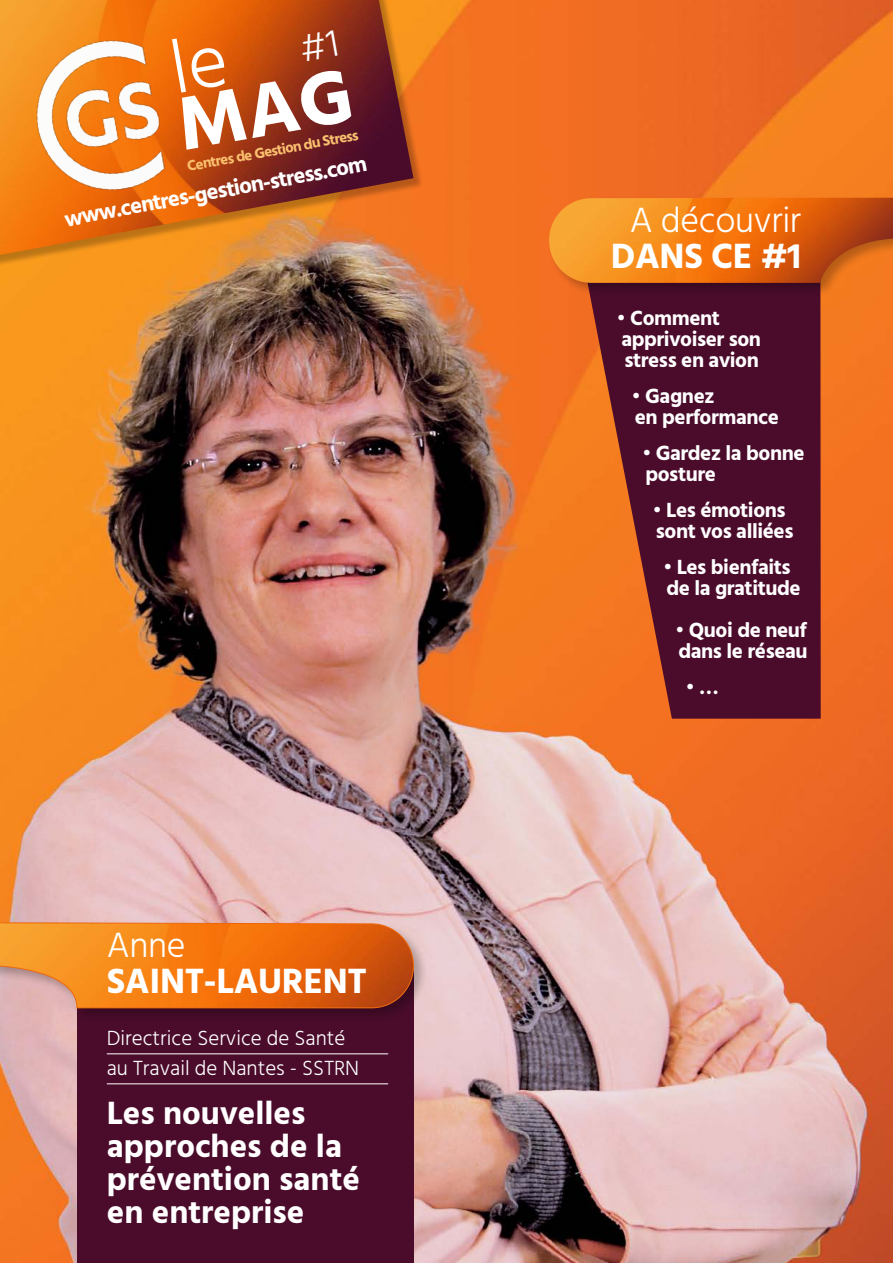
<style>
.page{position:relative;width:893px;height:1263px;background:#fff}
.page>*{position:absolute;margin:0;border:0;box-sizing:border-box;transform-origin:0 0}
.t1{font:300 76.5px "Hind";color:#fff}
.t2{font:700 36px "Hind";letter-spacing:-.01em;color:#fff}
.t3{font:300 36px "Hind";letter-spacing:-.01em;color:#fff}
.t4{font:700 33px/33px "Hind";color:#fff}
.t5{font:700 22.5px "Hind";color:#fff}
.t6{font:700 21px/21px "Hind";letter-spacing:-.02em;color:#fff}
.t7{font:300 21px/30px "Hind";color:#fff}
.t8{font:700 15px "Hind";color:#fabf6e}
.s1{font-size:39px}
</style>
<div class="page">
<img style="left:0;top:0;width:893px;height:1263px">
<div style="left:77px;top:965px;width:337px;height:298px;background:#4b0c2c"></div>
<div style="left:0;top:0;width:424px;height:268px;background:#000;opacity:.25"></div>
<img style="left:0;top:0;width:413px;height:255px">
<img style="left:6px;top:6px;width:221px;height:223px">
<div style="left:0;top:920px;width:428px;height:102px;background:#000;opacity:.25"></div>
<svg style="left:0;top:922px;width:414px;height:86px"></svg>
<hr style="left:107px;top:1053px;width:281px;height:1px;background:#fff">
<hr style="left:107px;top:1083px;width:281px;height:1px;background:#fff">
<svg style="left:586px;top:297px;width:235px;height:422px;fill:#4b0c2c"></svg>
<div style="left:547px;top:195px;width:346px;height:102px;background:#000;opacity:.25"></div>
<img style="left:549px;top:198px;width:344px;height:85px">
<svg style="left:178px;top:68px;width:174px;height:82px"></svg>
<h1 class="t1" style="left:162px;top:19px;width:171px;rotate:-10deg">le <span class="s1">#1</span></h1>
<p class="t8" style="left:186px;top:158px;width:175px;rotate:-11deg">Centres de Gestion du Stress</p>
<p class="t5" style="left:62px;top:205px;width:309px;rotate:-10deg">www.centres-gestion-stress.com</p>
<h2 class="t3" style="left:107px;top:922px;width:80px">Anne</h2>
<h2 class="t2" style="left:107px;top:960px;width:262px">SAINT-LAURENT</h2>
<p class="t7" style="left:107px;top:1024px;width:254px">Directrice Service de Santé au Travail de Nantes - SSTRN</p>
<h3 class="t4" style="left:107px;top:1096px;width:255px">Les nouvelles approches de la prévention santé en entreprise</h3>
<h2 class="t3" style="left:630px;top:196px;width:173px">A découvrir</h2>
<h2 class="t2" style="left:611px;top:234px;width:192px">DANS CE #1</h2>
<p class="t6" style="left:617px;top:307px;width:146px">• Comment apprivoiser son stress en avion</p>
<p class="t6" style="left:632px;top:385px;width:148px">• Gagnez<br>en performance</p>
<p class="t6" style="left:642px;top:442px;width:164px">• Gardez la bonne posture</p>
<p class="t6" style="left:653px;top:499px;width:142px">• Les émotions sont vos alliées</p>
<p class="t6" style="left:663px;top:556px;width:139px">• Les bienfaits de la gratitude</p>
<p class="t6" style="left:675px;top:619px;width:134px">• Quoi de neuf dans le réseau</p>
<p class="t6" style="left:686px;top:676px;width:35px">• …</p>
</div>
